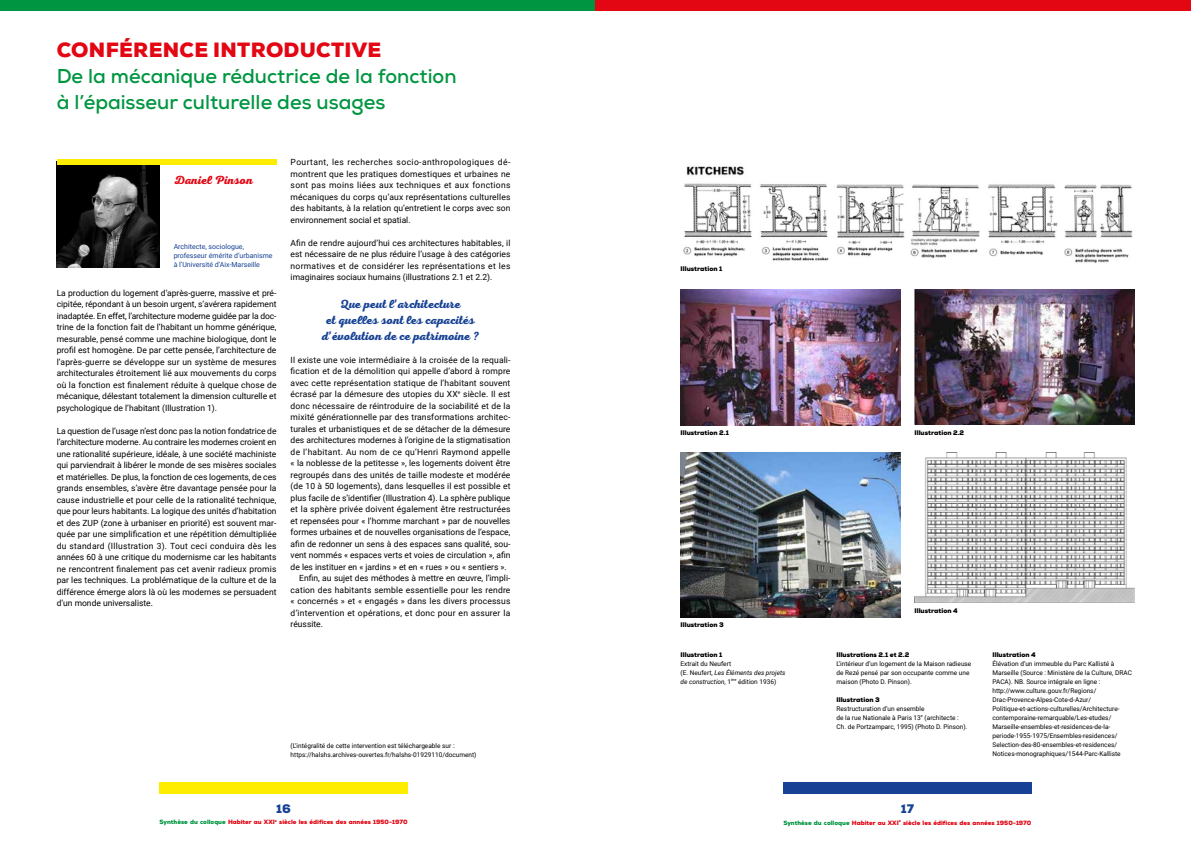
<style>
.page{position:relative;width:1191px;height:842px;background:#fff}
.page>*{position:absolute;margin:0;border:0;box-sizing:border-box;transform-origin:0 0}
.t1{font:700 20px/26px "Nexa";color:#009641}
.t2{font:900 20px "Nexa";letter-spacing:.015em;color:#e30613}
.t3{font:700 12px/16px "Nexa Script";color:#164194;text-align:center}
.t4{font:700 12px "Nexa Script";color:#e30613}
.t5{font:900 12px "Nexa";color:#164194}
.t6{font:8.5px/11.5px "Roboto";letter-spacing:.005em;color:#000;text-align:justify}
.t7{font:8.5px "Roboto";letter-spacing:.025em;color:#000}
.t8{font:8.5px "Roboto";letter-spacing:.03em;color:#000}
.t9{font:7px/9px "Roboto";color:#164194}
.t10{font:6.5px/9px "Roboto";color:#000}
.t11{font:900 6.5px "Nexa";color:#000}
.t12{font:900 6px "Nexa";color:#e30613}
.s1{color:#009641}
.s2{font-style:italic}
</style>
<div class="page">
<div style="left:159px;top:782px;width:248px;height:12px;background:#ffed00"></div>
<div style="left:0;top:0;width:595px;height:11px;background:#009641"></div>
<div style="left:783px;top:782px;width:248px;height:12px;background:#164194"></div>
<div style="left:595px;top:0;width:596px;height:11px;background:#e30613"></div>
<img style="left:683px;top:183px;width:450px;height:80px">
<img style="left:686px;top:166px;width:58px;height:10px">
<img style="left:680px;top:290px;width:220px;height:135px">
<img style="left:914px;top:452px;width:220px;height:151px">
<img style="left:914px;top:290px;width:220px;height:134px">
<img style="left:680px;top:452px;width:220px;height:165px">
<img style="left:57px;top:164px;width:102px;height:103px">
<div style="left:57px;top:159px;width:219px;height:5px;background:#ffed00"></div>
<h1 class="t2" style="left:57px;top:36px;width:326px">CONFÉRENCE INTRODUCTIVE</h1>
<h1 class="t1" style="left:57px;top:63px;width:401px">De la mécanique réductrice de la fonction à l’épaisseur culturelle des usages</h1>
<h2 class="t4" style="left:174px;top:173px;width:81px">Daniel Pinson</h2>
<p class="t9" style="left:174px;top:242px;width:100px">Architecte, sociologue, professeur émérite d’urbanisme à l’Université d’Aix-Marseille</p>
<p class="t6" style="left:57px;top:286px;width:221px">La production du logement d’après-guerre, massive et pré&shy;cipitée, répondant à un besoin urgent, s’avérera rapidement inadaptée. En effet, l’architecture moderne guidée par la doc&shy;trine de la fonction fait de l’habitant un homme générique, mesurable, pensé comme une machine biologique, dont le profil est homogène. De par cette pensée, l’architecture de l’après-guerre se développe sur un système de mesures architecturales étroitement lié aux mouvements du corps où la fonction est finalement réduite à quelque chose de mécanique, délestant totalement la dimension culturelle et psychologique de l’habitant (Illustration 1).</p>
<p class="t6" style="left:57px;top:424px;width:221px">La question de l’usage n’est donc pas la notion fondatrice de l’architecture moderne. Au contraire les modernes croient en une rationalité supérieure, idéale, à une société machiniste qui parviendrait à libérer le monde de ses misères sociales et matérielles. De plus, la fonction de ces logements, de ces grands ensembles, s’avère être davantage pensée pour la cause industrielle et pour celle de la rationalité technique, que pour leurs habitants. La logique des unités d’habitation et des ZUP (zone à urbaniser en priorité) est souvent mar&shy;quée par une simplification et une répétition démultipliée du standard (Illustration 3). Tout ceci conduira dès les années 60 à une critique du modernisme car les habitants ne rencontrent finalement pas cet avenir radieux promis par les techniques. La problématique de la culture et de la différence émerge alors là où les modernes se persuadent d’un monde universaliste.</p>
<p class="t6" style="left:291px;top:156px;width:221px">Pourtant, les recherches socio-anthropologiques dé&shy;montrent que les pratiques domestiques et urbaines ne sont pas moins liées aux techniques et aux fonctions mécaniques du corps qu’aux représentations culturelles des habitants, à la relation qu’entretient le corps avec son environnement social et spatial.</p>
<p class="t6" style="left:291px;top:237px;width:221px">Afin de rendre aujourd’hui ces architectures habitables, il est nécessaire de ne plus réduire l’usage à des catégories normatives et de considérer les représentations et les imaginaires sociaux humains (illustrations 2.1 et 2.2).</p>
<h2 class="t3" style="left:322px;top:295px;width:159px">Que peut l’architecture<br>et quelles sont les capacités d’évolution de ce patrimoine ?</h2>
<p class="t6" style="left:291px;top:354px;width:221px">Il existe une voie intermédiaire à la croisée de la requali-</p>
<p class="t6" style="left:291px;top:365px;width:221px">fication et de la démolition qui appelle d’abord à rompre</p>
<p class="t6" style="left:291px;top:377px;width:221px">avec cette représentation statique de l’habitant souvent</p>
<p class="t6" style="left:291px;top:388px;width:221px">écrasé par la démesure des utopies du XX<sup>e</sup> siècle. Il est</p>
<p class="t6" style="left:291px;top:400px;width:221px">donc nécessaire de réintroduire de la sociabilité et de la</p>
<p class="t6" style="left:291px;top:411px;width:221px">mixité générationnelle par des transformations architec-</p>
<p class="t6" style="left:291px;top:423px;width:221px">turales et urbanistiques et de se détacher de la démesure</p>
<p class="t6" style="left:291px;top:434px;width:221px">des architectures modernes à l’origine de la stigmatisation</p>
<p class="t8" style="left:291px;top:446px;width:221px">de l’habitant. Au nom de ce qu’Henri Raymond appelle</p>
<p class="t6" style="left:291px;top:457px;width:221px">« la noblesse de la petitesse », les logements doivent être</p>
<p class="t6" style="left:291px;top:469px;width:221px">regroupés dans des unités de taille modeste et modérée</p>
<p class="t6" style="left:291px;top:480px;width:221px">(de 10 à 50 logements), dans lesquelles il est possible et</p>
<p class="t6" style="left:291px;top:492px;width:221px">plus facile de s’identifier (Illustration 4). La sphère publique</p>
<p class="t6" style="left:291px;top:503px;width:221px">et la sphère privée doivent également être restructurées</p>
<p class="t6" style="left:291px;top:515px;width:221px">et repensées pour « l’homme marchant » par de nouvelles</p>
<p class="t6" style="left:291px;top:526px;width:221px">formes urbaines et de nouvelles organisations de l’espace,</p>
<p class="t6" style="left:291px;top:538px;width:221px">afin de redonner un sens à des espaces sans qualité, sou-</p>
<p class="t6" style="left:291px;top:549px;width:221px">vent nommés « espaces verts et voies de circulation », afin</p>
<p class="t6" style="left:291px;top:561px;width:218px">de les instituer en « jardins » et en « rues » ou « sentiers ».</p>
<p class="t6" style="left:299px;top:572px;width:213px">Enfin, au sujet des méthodes à mettre en œuvre, l’impli-</p>
<p class="t6" style="left:291px;top:584px;width:221px">cation des habitants semble essentielle pour les rendre</p>
<p class="t6" style="left:291px;top:595px;width:221px">« concernés » et « engagés » dans les divers processus</p>
<p class="t7" style="left:291px;top:607px;width:221px">d’intervention et opérations, et donc pour en assurer la</p>
<p class="t6" style="left:291px;top:618px;width:34px">réussite.</p>
<p class="t10" style="left:291px;top:741px;width:187px">(L’intégralité de cette intervention est téléchargeable sur : https://halshs.archives-ouvertes.fr/halshs-01929110/document)</p>
<h2 class="t5" style="left:276px;top:800px;width:16px">16</h2>
<p class="t12" style="left:159px;top:818px;width:250px"><span class="s1">Synthèse du colloque</span> Habiter au XXI<sup>e</sup> siècle les édifices des années 1950-1970</p>
<p class="t11" style="left:680px;top:264px;width:43px">Illustration 1</p>
<p class="t11" style="left:680px;top:429px;width:50px">Illustration 2.1</p>
<p class="t11" style="left:914px;top:429px;width:51px">Illustration 2.2</p>
<p class="t11" style="left:680px;top:621px;width:45px">Illustration 3</p>
<p class="t11" style="left:680px;top:650px;width:43px">Illustration 1</p>
<p class="t10" style="left:680px;top:658px;width:106px">Extrait du Neufert<br>(E. Neufert, <span class="s2">Les Éléments des projets de construction,</span> 1<sup>ère</sup> édition 1936)</p>
<p class="t11" style="left:914px;top:606px;width:45px">Illustration 4</p>
<p class="t11" style="left:836px;top:650px;width:74px">Illustrations 2.1 et 2.2</p>
<p class="t10" style="left:836px;top:658px;width:136px">L’intérieur d’un logement de la Maison radieuse de Rezé pensé par son occupante comme une maison (Photo D. Pinson).</p>
<p class="t11" style="left:836px;top:695px;width:45px">Illustration 3</p>
<p class="t10" style="left:836px;top:703px;width:132px">Restructuration d’un ensemble<br>de la rue Nationale à Paris 13<sup>e</sup> (architecte :<br>Ch. de Portzamparc, 1995) (Photo D. Pinson).</p>
<p class="t11" style="left:992px;top:650px;width:45px">Illustration 4</p>
<p class="t10" style="left:992px;top:658px;width:141px">Élévation d’un immeuble du Parc Kallisté à Marseille (Source : Ministère de la Culture, DRAC PACA). NB. Source intégrale en ligne : http://www.culture.gouv.fr/Regions/ Drac-Provence-Alpes-Cote-d-Azur/ Politique-et-actions-culturelles/Architecture&shy;contemporaine-remarquable/Les-etudes/ Marseille-ensembles-et-residences-de-la&shy;periode-1955-1975/Ensembles-residences/ Selection-des-80-ensembles-et-residences/ Notices-monographiques/1544-Parc-Kalliste</p>
<h2 class="t5" style="left:900px;top:800px;width:15px">17</h2>
<p class="t12" style="left:783px;top:819px;width:250px"><span class="s1">Synthèse du colloque</span> Habiter au XXI<sup>e</sup> siècle les édifices des années 1950-1970</p>
</div>
